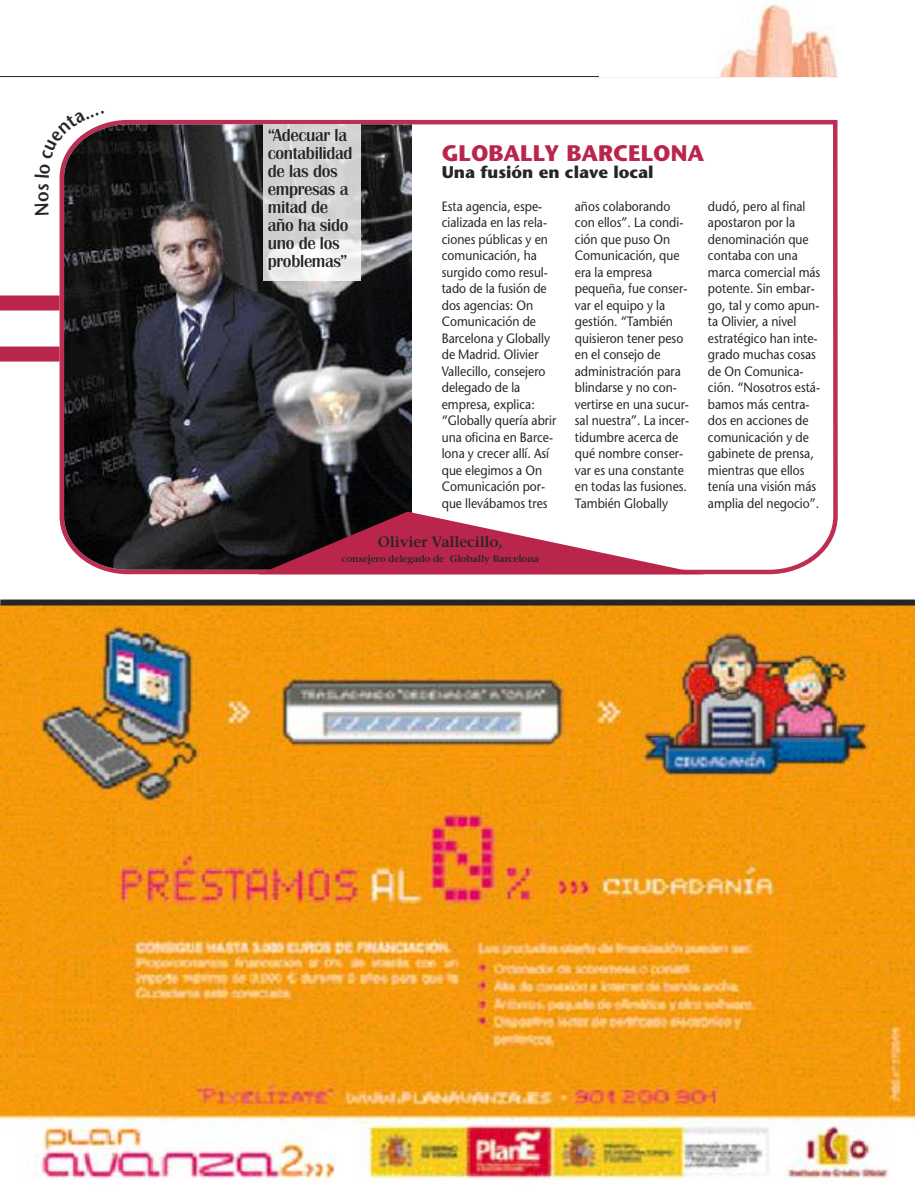
<style>
.page{position:relative;width:915px;height:1191px;background:#fff}
.page>*{position:absolute;margin:0;border:0;box-sizing:border-box;transform-origin:0 0}
.t1{font:700 22.5px "Stone Sans";color:#ba254b}
.t2{font:600 19.5px "Stone Sans";color:#272627;scale:.9 1}
.t3{font:18px/18px "Britannic";letter-spacing:-.015em;color:#272627}
.t4{font:700 16.8px "Stone Sans";color:#272627}
.t5{font:600 15px "Stone Serif";letter-spacing:-.015em;color:#272627}
.t6{font:13.5px/16.5px "Stone Sans";color:#272627;scale:.9 1}
.t7{font:600 9.75px "Stone Serif";letter-spacing:-.015em;color:#272627}
</style>
<div class="page">
<img style="left:1px;top:605px;width:913px;height:574px">
<hr style="left:0;top:76px;width:838px;height:1px;background:#272627">
<svg style="left:60px;top:120px;width:777px;height:454px"></svg>
<img style="left:64px;top:124px;width:348px;height:446px">
<svg style="left:258px;top:511px;width:446px;height:63px"></svg>
<div style="left:0;top:599px;width:914px;height:6px;background:#272627"></div>
<div style="left:0;top:295px;width:60px;height:15px;background:#ba254b"></div>
<div style="left:0;top:346px;width:60px;height:15px;background:#ba254b"></div>
<img style="left:263px;top:124px;width:97px;height:157px">
<div style="left:599px;top:2px;width:239px;height:75px;background:#fff"></div>
<img style="left:716px;top:3px;width:122px;height:74px">
<svg style="left:59px;top:120px;width:45px;height:58px"></svg>
<h2 class="t2" style="left:34px;top:202px;width:13px;rotate:-90deg">o</h2>
<h3 class="t3" style="left:268px;top:127px;width:86px">“Adecuar la contabilidad de las dos empresas a mitad de año ha sido uno de los problemas”</h3>
<h1 class="t1" style="left:441px;top:145px;width:264px">GLOBALLY BARCELONA</h1>
<p class="t4" style="left:441px;top:166px;width:213px">Una fusión en clave local</p>
<p class="t6" style="left:441px;top:199px;width:129px">Esta agencia, espe&shy;cializada en las rela&shy;ciones públicas y en comunicación, ha surgido como resul&shy;tado de la fusión de dos agencias: On<br>Comunicación de<br>Barcelona y Globally de Madrid. Olivier<br>Vallecillo, consejero delegado de la empresa, explica: “Globally quería abrir una oficina en Barce&shy;lona y crecer allí. Así que elegimos a On<br>Comunicación por&shy;que llevábamos tres</p>
<p class="t6" style="left:574px;top:199px;width:128px">años colaborando con ellos”. La condi&shy;ción que puso On<br>Comunicación, que era la empresa pequeña, fue conser&shy;var el equipo y la gestión. “También quisieron tener peso en el consejo de administración para blindarse y no con&shy;vertirse en una sucur&shy;sal nuestra”. La incer&shy;tidumbre acerca de qué nombre conser&shy;var es una constante en todas las fusiones.<br>También Globally</p>
<p class="t6" style="left:707px;top:199px;width:126px">dudó, pero al final apostaron por la denominación que contaba con una marca comercial más potente. Sin embar&shy;go, tal y como apun&shy;ta Olivier, a nivel estratégico han inte&shy;grado muchas cosas de On Comunica&shy;ción. “Nosotros está&shy;bamos más centra&shy;dos en acciones de comunicación y de gabinete de prensa, mientras que ellos tenía una visión más amplia del negocio”.</p>
<p class="t5" style="left:378px;top:536px;width:127px">Olivier Vallecillo,</p>
<p class="t7" style="left:341px;top:555px;width:199px">consejero delegado de Globally Barcelona</p>
</div>
